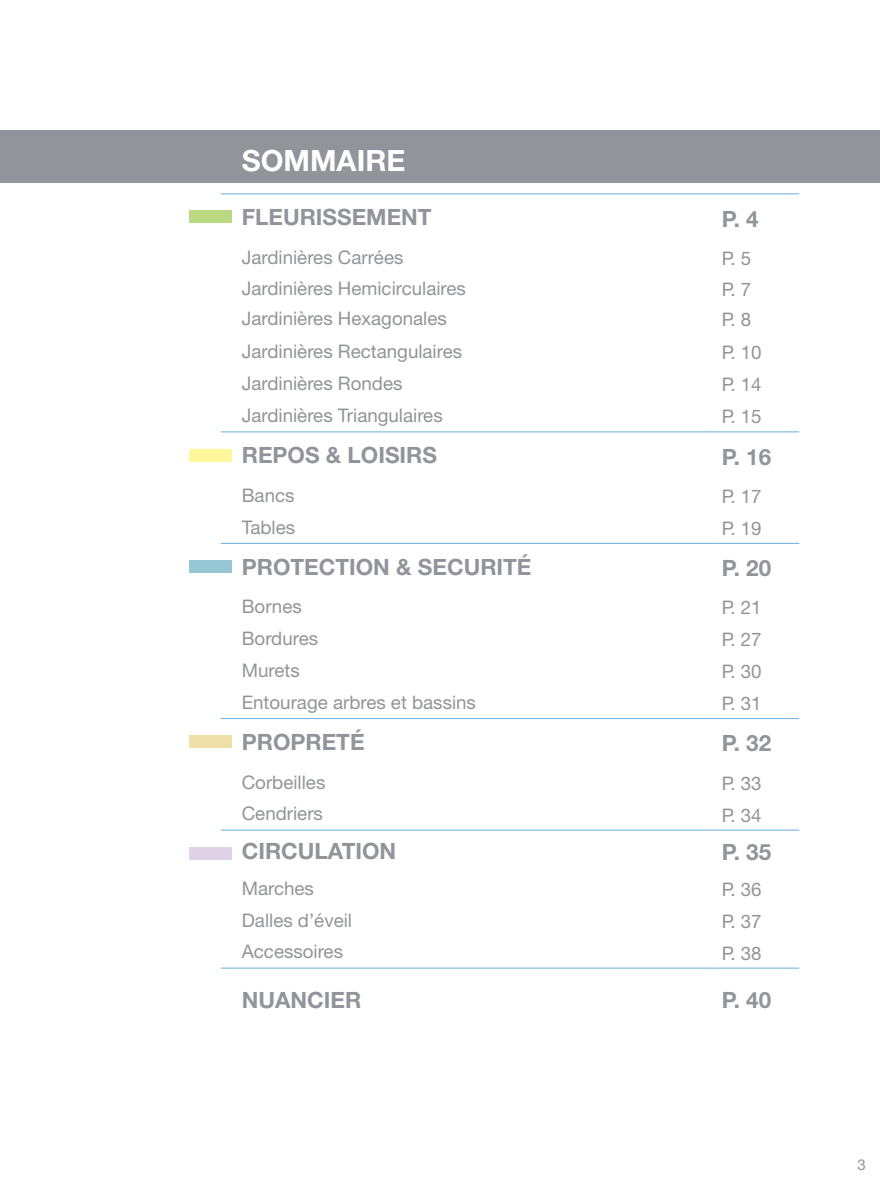
<style>
.page{position:relative;width:880px;height:1188px;background:#fff}
.page>*{position:absolute;margin:0;border:0;box-sizing:border-box;transform-origin:0 0}
.t1{font:700 29.25px "Helvetica Neue";color:#fff}
.t2{font:700 22.5px "Helvetica Neue";color:#92949b}
.t3{font:18.75px "Helvetica Neue";color:#92949b}
.t4{font:15px "Helvetica Neue";color:#92949b}
</style>
<div class="page">
<div style="left:0;top:130px;width:879px;height:53px;background:#92949b"></div>
<svg style="left:220px;top:432px;width:578px;height:537px"></svg>
<hr style="left:220px;top:431px;width:494px;height:1px;background:#6caddf">
<hr style="left:714px;top:431px;width:84px;height:1px;background:#6caddf">
<hr style="left:220px;top:543px;width:494px;height:1px;background:#6caddf">
<hr style="left:714px;top:543px;width:84px;height:1px;background:#6caddf">
<hr style="left:220px;top:718px;width:494px;height:1px;background:#6caddf">
<hr style="left:714px;top:718px;width:84px;height:1px;background:#6caddf">
<hr style="left:220px;top:829px;width:494px;height:1px;background:#6caddf">
<hr style="left:714px;top:829px;width:84px;height:1px;background:#6caddf">
<hr style="left:220px;top:967px;width:494px;height:1px;background:#6caddf">
<hr style="left:714px;top:967px;width:84px;height:1px;background:#6caddf">
<hr style="left:220px;top:194px;width:494px;height:1px;background:#6caddf">
<hr style="left:714px;top:194px;width:84px;height:1px;background:#6caddf">
<div style="left:189px;top:210px;width:43px;height:13px;background:#bad982"></div>
<div style="left:189px;top:449px;width:43px;height:13px;background:#fff79b"></div>
<div style="left:189px;top:560px;width:43px;height:13px;background:#97c6d5"></div>
<div style="left:189px;top:735px;width:43px;height:13px;background:#eee0a9"></div>
<div style="left:189px;top:846px;width:43px;height:13px;background:#e0d2e7"></div>
<h1 class="t1" style="left:242px;top:142px;width:165px">SOMMAIRE</h1>
<p class="t2" style="left:242px;top:203px;width:191px">FLEURISSEMENT</p>
<p class="t2" style="left:721px;top:205px;width:39px">P. 4</p>
<p class="t3" style="left:242px;top:246px;width:163px">Jardinières Carrées</p>
<p class="t3" style="left:721px;top:247px;width:31px">P. 5</p>
<p class="t3" style="left:242px;top:277px;width:225px">Jardinières Hemicirculaires</p>
<p class="t3" style="left:721px;top:278px;width:31px">P. 7</p>
<p class="t3" style="left:242px;top:307px;width:206px">Jardinières Hexagonales</p>
<p class="t3" style="left:721px;top:308px;width:31px">P. 8</p>
<p class="t3" style="left:242px;top:340px;width:222px">Jardinières Rectangulaires</p>
<p class="t3" style="left:721px;top:341px;width:42px">P. 10</p>
<p class="t3" style="left:242px;top:372px;width:162px">Jardinières Rondes</p>
<p class="t3" style="left:721px;top:373px;width:42px">P. 14</p>
<p class="t3" style="left:242px;top:404px;width:202px">Jardinières Triangulaires</p>
<p class="t3" style="left:721px;top:405px;width:42px">P. 15</p>
<p class="t2" style="left:242px;top:441px;width:197px">REPOS &amp; LOISIRS</p>
<p class="t2" style="left:721px;top:442px;width:51px">P. 16</p>
<p class="t3" style="left:242px;top:484px;width:54px">Bancs</p>
<p class="t3" style="left:721px;top:485px;width:42px">P. 17</p>
<p class="t3" style="left:242px;top:516px;width:55px">Tables</p>
<p class="t3" style="left:721px;top:517px;width:42px">P. 19</p>
<p class="t2" style="left:242px;top:553px;width:291px">PROTECTION &amp; SECURITÉ</p>
<p class="t2" style="left:721px;top:554px;width:51px">P. 20</p>
<p class="t3" style="left:242px;top:595px;width:61px">Bornes</p>
<p class="t3" style="left:721px;top:596px;width:42px">P. 21</p>
<p class="t3" style="left:242px;top:627px;width:78px">Bordures</p>
<p class="t3" style="left:721px;top:628px;width:42px">P. 27</p>
<p class="t3" style="left:242px;top:659px;width:59px">Murets</p>
<p class="t3" style="left:721px;top:660px;width:42px">P. 30</p>
<p class="t3" style="left:242px;top:691px;width:236px">Entourage arbres et bassins</p>
<p class="t3" style="left:721px;top:692px;width:42px">P. 31</p>
<p class="t2" style="left:242px;top:728px;width:124px">PROPRETÉ</p>
<p class="t2" style="left:721px;top:729px;width:51px">P. 32</p>
<p class="t3" style="left:242px;top:770px;width:85px">Corbeilles</p>
<p class="t3" style="left:721px;top:771px;width:42px">P. 33</p>
<p class="t3" style="left:242px;top:802px;width:83px">Cendriers</p>
<p class="t3" style="left:721px;top:803px;width:42px">P. 34</p>
<p class="t2" style="left:242px;top:837px;width:156px">CIRCULATION</p>
<p class="t2" style="left:721px;top:838px;width:51px">P. 35</p>
<p class="t3" style="left:242px;top:876px;width:74px">Marches</p>
<p class="t3" style="left:721px;top:878px;width:42px">P. 36</p>
<p class="t3" style="left:242px;top:908px;width:112px">Dalles d’éveil</p>
<p class="t3" style="left:721px;top:909px;width:42px">P. 37</p>
<p class="t3" style="left:242px;top:940px;width:103px">Accessoires</p>
<p class="t3" style="left:721px;top:941px;width:42px">P. 38</p>
<p class="t2" style="left:242px;top:986px;width:32px">NUANCIER</p>
<p class="t2" style="left:721px;top:986px;width:51px">P. 40</p>
<p class="t4" style="left:857px;top:1155px;width:10px">3</p>
</div>
